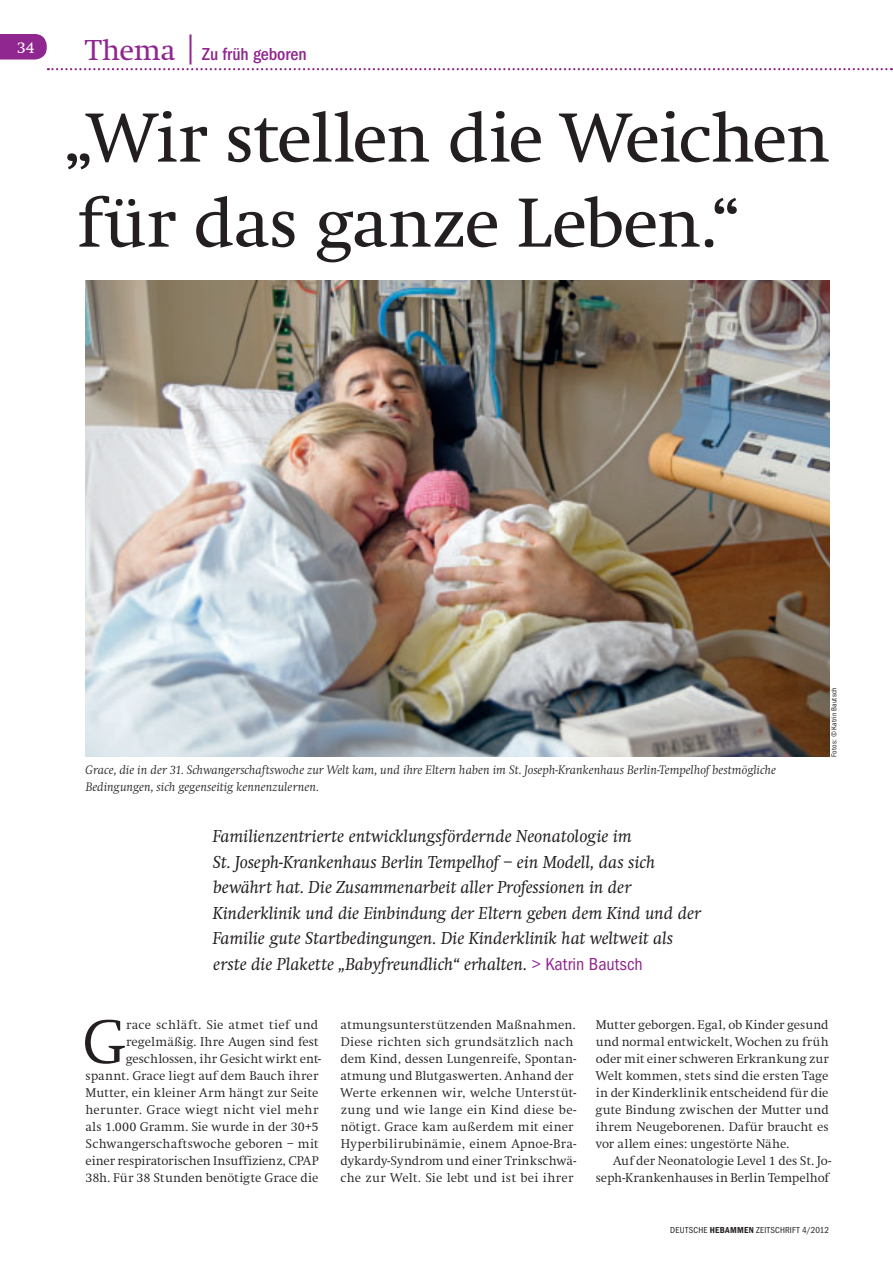
<style>
.page{position:relative;width:893px;height:1263px;background:#fff}
.page>*{position:absolute;margin:0;border:0;box-sizing:border-box;transform-origin:0 0}
.t1{font:72px/85.1px "Swift EF";letter-spacing:-.015em;color:#231f20}
.t2{font:300 64.05px "Swift EF";color:#231f20}
.t3{font:italic 18px/25.5px "Swift EF";color:#231f20}
.t4{font:500 condensed 18px "Franklin Gothic";letter-spacing:-.005em;color:#90268f}
.t5{font:16.5px "Swift EF";color:#fff}
.t6{font:300 13.2px/17px "Swift EF";letter-spacing:.005em;color:#231f20;text-align:right}
.t7{font:italic 300 12.75px/17px "Swift EF";color:#231f20}
.t8{font:condensed 9px "Franklin Gothic";letter-spacing:.025em;color:#231f20}
.t9{font:condensed 7.5px "Franklin Gothic";letter-spacing:.02em;color:#231f20}
.s1{font-family:"Swift EF";font-weight:400;font-stretch:normal;font-size:30px}
.s2{font-family:"Franklin Gothic";font-style:normal;font-stretch:condensed;color:#90268f}
.s3{font-weight:600}
</style>
<div class="page">
<svg style="left:0;top:34px;width:47px;height:26px"></svg>
<svg style="left:48px;top:68px;width:844px;height:2px"></svg>
<img style="left:85px;top:281px;width:744px;height:476px">
<p class="t5" style="left:17px;top:41px;width:19px">34</p>
<h3 class="t4" style="left:85px;top:48px;width:223px"><span class="s1">Thema </span><sup>|</sup> Zu früh geboren</h3>
<h1 class="t1" style="left:62px;top:102px;width:769px">„Wir stellen die Weichen für das ganze Leben.“</h1>
<p class="t7" style="left:86px;top:762px;width:692px">Grace, die in der 31. Schwangerschaftswoche zur Welt kam, und ihre Eltern haben im St. Joseph-Krankenhaus Berlin-Tempelhof bestmögliche<br>Bedingungen, sich gegenseitig kennenzulernen.</p>
<p class="t3" style="left:213px;top:825px;width:490px">Familienzentrierte entwicklungsfördernde Neonatologie im<br>St. Joseph-Krankenhaus Berlin Tempelhof – ein Modell, das sich bewährt hat. Die Zusammenarbeit aller Professionen in der Kinderklinik und die Einbindung der Eltern geben dem Kind und der Familie gute Startbedingungen. Die Kinderklinik hat weltweit als erste die Plakette „Babyfreundlich“ erhalten. <span class="s2">&gt; Katrin Bautsch</span></p>
<p class="t9" style="left:831px;top:757px;width:71px;rotate:-90deg">Fotos: © Katrin Bautsch</p>
<h2 class="t2" style="left:82px;top:1017px;width:45px">G</h2>
<p class="t6" style="left:85px;top:1017px;width:237px">race schläft. Sie atmet tief und regelmäßig. Ihre Augen sind fest geschlossen, ihr Gesicht wirkt ent&shy;spannt. Grace liegt auf dem Bauch ihrer Mutter, ein kleiner Arm hängt zur Seite herunter. Grace wiegt nicht viel mehr als 1.000 Gramm. Sie wurde in der 30+5<br>Schwangerschaftswoche geboren – mit einer respiratorischen Insuffizienz, CPAP 38h. Für 38 Stunden benötigte Grace die</p>
<p class="t6" style="left:340px;top:1017px;width:237px;text-align:left">atmungsunterstützenden Maßnahmen.<br>Diese richten sich grundsätzlich nach dem Kind, dessen Lungenreife, Spontan&shy;atmung und Blutgaswerten. Anhand der Werte erkennen wir, welche Unterstüt&shy;zung und wie lange ein Kind diese be&shy;nötigt. Grace kam außerdem mit einer Hyperbilirubinämie, einem Apnoe-Bra&shy;dykardy-Syndrom und einer Trinkschwä&shy;che zur Welt. Sie lebt und ist bei ihrer</p>
<p class="t6" style="left:596px;top:1017px;width:235px;text-align:justify">Mutter geborgen. Egal, ob Kinder gesund und normal entwickelt, Wochen zu früh oder mit einer schweren Erkrankung zur Welt kommen, stets sind die ersten Tage in der Kinderklinik entscheidend für die gute Bindung zwischen der Mutter und ihrem Neugeborenen. Dafür braucht es vor allem eines: ungestörte Nähe.</p>
<p class="t6" style="left:596px;top:1154px;width:237px">Auf der Neonatologie Level 1 des St. Jo&shy;seph-Krankenhauses in Berlin Tempelhof</p>
<p class="t8" style="left:670px;top:1227px;width:160px">DEUTSCHE <span class="s3">HEBAMMEN</span> ZEITSCHRIFT 4/2012</p>
</div>
